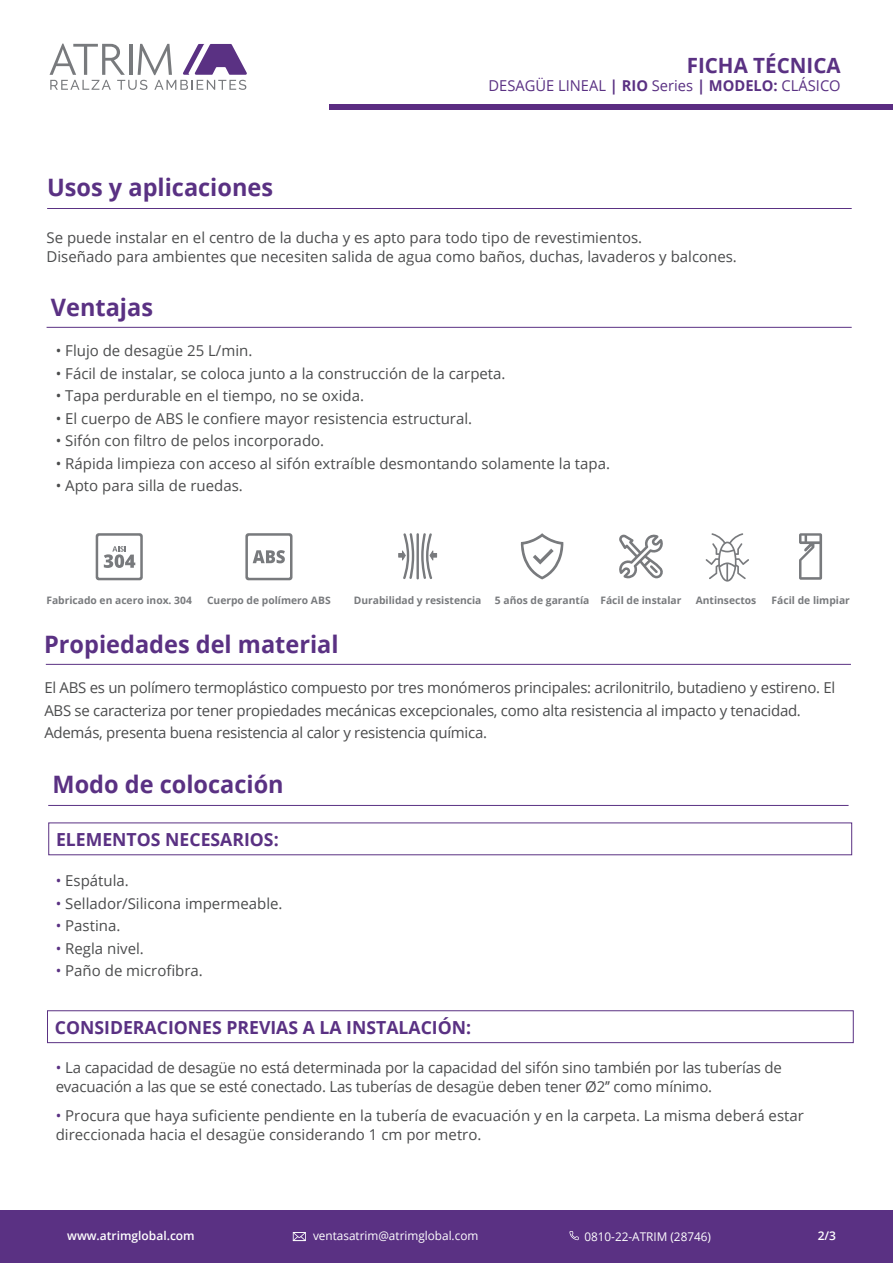
<style>
.page{position:relative;width:893px;height:1263px;background:#fff}
.page>*{position:absolute;margin:0;border:0;box-sizing:border-box;transform-origin:0 0}
.t1{font:700 24px "Open Sans";color:#5a3183}
.t2{font:700 21px "Open Sans";color:#5a3183}
.t3{font:700 18px "Open Sans";color:#5a3183}
.t4{font:15px/19.5px "Open Sans";color:#4b4c4d}
.t5{font:15px/22.5px "Open Sans";letter-spacing:-.02em;color:#4b4c4d}
.t6{font:15px "Open Sans";color:#5a3183}
.t7{font:12px "Open Sans";color:#fff}
.t8{font:600 12px "Open Sans";color:#fff}
.t9{font:700 10.35px "Open Sans";color:#787a7d}
.s1{font-weight:700}
.s2{color:#5a3183}
</style>
<div class="page">
<div style="left:0;top:1211px;width:893px;height:52px;background:#5a3183"></div>
<div style="left:47px;top:1010px;width:807px;height:33px;border:1px solid #5a3183"></div>
<hr style="left:47px;top:327px;width:805px;height:1px;background:#5a3183">
<hr style="left:47px;top:208px;width:805px;height:1px;background:#5a3183">
<hr style="left:48px;top:805px;width:801px;height:1px;background:#5a3183">
<hr style="left:46px;top:664px;width:805px;height:1px;background:#5a3183">
<svg style="left:799px;top:533px;width:23px;height:47px"></svg>
<svg style="left:619px;top:534px;width:44px;height:44px"></svg>
<svg style="left:421px;top:533px;width:16px;height:46px"></svg>
<svg style="left:398px;top:533px;width:16px;height:46px"></svg>
<hr style="left:416px;top:533px;width:3px;height:46px;background:#787a7d">
<svg style="left:96px;top:533px;width:47px;height:47px"></svg>
<svg style="left:521px;top:533px;width:43px;height:46px"></svg>
<svg style="left:706px;top:533px;width:43px;height:49px"></svg>
<svg style="left:245px;top:533px;width:47px;height:47px"></svg>
<svg style="left:50px;top:44px;width:197px;height:46px"></svg>
<div style="left:329px;top:105px;width:564px;height:5px;background:#5b2c82"></div>
<svg style="left:293px;top:1232px;width:13px;height:9px"></svg>
<svg style="left:569px;top:1231px;width:10px;height:9px"></svg>
<h1 class="t1" style="left:47px;top:170px;width:227px">Usos y aplicaciones</h1>
<h2 class="t2" style="left:687px;top:51px;width:155px">FICHA TÉCNICA</h2>
<p class="t6" style="left:488px;top:75px;width:354px">DESAGÜE LINEAL <span class="s1">| RIO</span> Series <span class="s1">| MODELO:</span> CLÁSICO</p>
<p class="t4" style="left:47px;top:227px;width:692px">Se puede instalar en el centro de la ducha y es apto para todo tipo de revestimientos.<br>Diseñado para ambientes que necesiten salida de agua como baños, duchas, lavaderos y balcones.</p>
<h1 class="t1" style="left:51px;top:291px;width:104px">Ventajas</h1>
<p class="t4" style="left:56px;top:340px;width:198px">• Flujo de desagüe 25 L/min.</p>
<p class="t4" style="left:56px;top:363px;width:451px">• Fácil de instalar, se coloca junto a la construcción de la carpeta.</p>
<p class="t4" style="left:56px;top:385px;width:310px">• Tapa perdurable en el tiempo, no se oxida.</p>
<p class="t4" style="left:56px;top:408px;width:418px">• El cuerpo de ABS le confiere mayor resistencia estructural.</p>
<p class="t4" style="left:56px;top:430px;width:270px">• Sifón con filtro de pelos incorporado.</p>
<p class="t4" style="left:56px;top:453px;width:556px">• Rápida limpieza con acceso al sifón extraíble desmontando solamente la tapa.</p>
<p class="t4" style="left:56px;top:475px;width:189px">• Apto para silla de ruedas.</p>
<p class="t9" style="left:46px;top:593px;width:147px">Fabricado en acero inox. 304</p>
<p class="t9" style="left:207px;top:593px;width:125px">Cuerpo de polímero ABS</p>
<p class="t9" style="left:354px;top:593px;width:129px">Durabilidad y resistencia</p>
<p class="t9" style="left:495px;top:593px;width:188px">5 años de garantía Fácil de instalar</p>
<p class="t9" style="left:696px;top:593px;width:62px">Antinsectos</p>
<p class="t9" style="left:772px;top:593px;width:80px">Fácil de limpiar</p>
<h1 class="t1" style="left:44px;top:628px;width:296px">Propiedades del material</h1>
<p class="t5" style="left:44px;top:676px;width:792px">El ABS es un polímero termoplástico compuesto por tres monómeros principales: acrilonitrilo, butadieno y estireno. El<br>ABS se caracteriza por tener propiedades mecánicas excepcionales, como alta resistencia al impacto y tenacidad.<br>Además, presenta buena resistencia al calor y resistencia química.</p>
<h1 class="t1" style="left:53px;top:767px;width:233px">Modo de colocación</h1>
<p class="t3" style="left:56px;top:827px;width:224px">ELEMENTOS NECESARIOS:</p>
<p class="t4" style="left:56px;top:871px;width:75px"><span class="s2">•</span> Espátula.</p>
<p class="t4" style="left:56px;top:893px;width:228px"><span class="s2">•</span> Sellador/Silicona impermeable.</p>
<p class="t4" style="left:56px;top:916px;width:66px"><span class="s2">•</span> Pastina.</p>
<p class="t4" style="left:56px;top:938px;width:90px"><span class="s2">•</span> Regla nivel.</p>
<p class="t4" style="left:56px;top:961px;width:149px"><span class="s2">•</span> Paño de microfibra.</p>
<p class="t3" style="left:55px;top:1015px;width:418px">CONSIDERACIONES PREVIAS A LA INSTALACIÓN:</p>
<p class="t4" style="left:56px;top:1057px;width:728px"><span class="s2">•</span> La capacidad de desagüe no está determinada por la capacidad del sifón sino también por las tuberías de evacuación a las que se esté conectado. Las tuberías de desagüe deben tener Ø2’’ como mínimo.</p>
<p class="t4" style="left:56px;top:1105px;width:750px"><span class="s2">•</span> Procura que haya suficiente pendiente en la tubería de evacuación y en la carpeta. La misma deberá estar direccionada hacia el desagüe considerando 1 cm por metro.</p>
<p class="t8" style="left:67px;top:1227px;width:129px">www.atrimglobal.com</p>
<p class="t7" style="left:313px;top:1227px;width:167px">ventasatrim@atrimglobal.com</p>
<p class="t7" style="left:584px;top:1228px;width:128px">0810-22-ATRIM (28746)</p>
<p class="t8" style="left:818px;top:1227px;width:20px">2/3</p>
</div>
